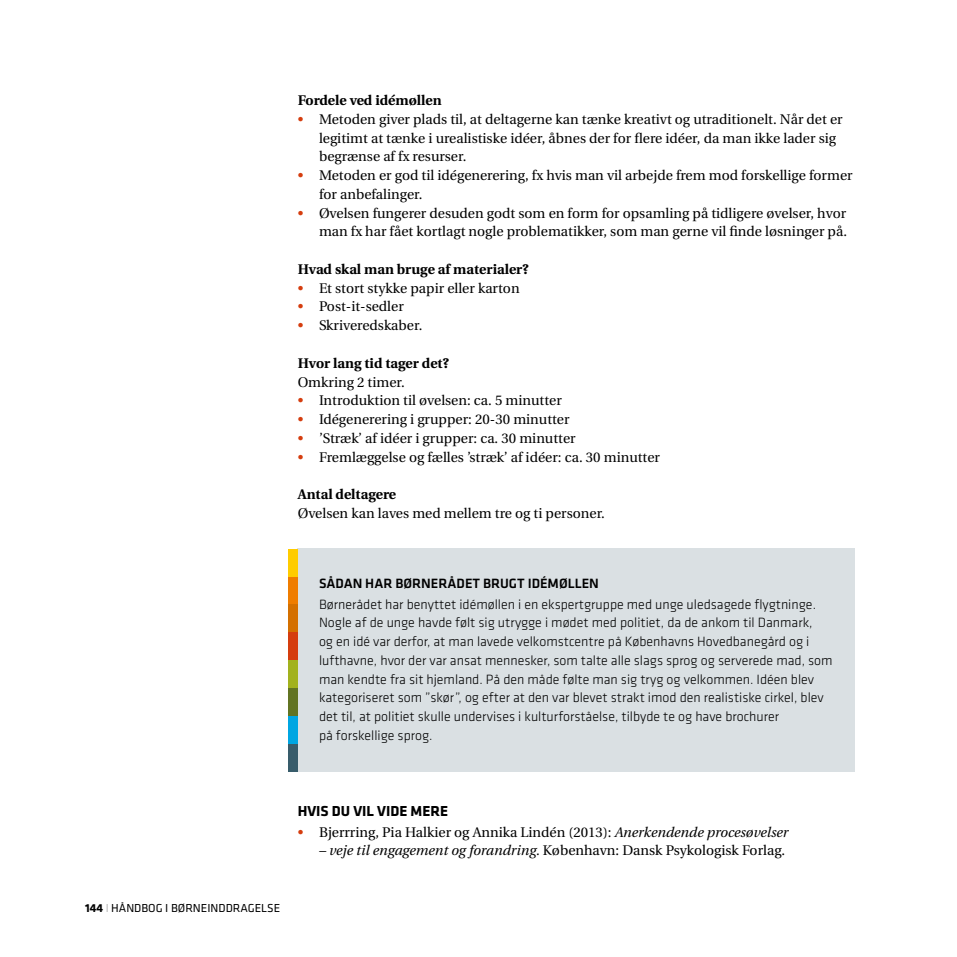
<style>
.page{position:relative;width:957px;height:957px;background:#fff}
.page>*{position:absolute;margin:0;border:0;box-sizing:border-box;transform-origin:0 0}
.t1{font:700 15px "Klavika";color:#000}
.t2{font:13.95px/18.8px "Utopia";color:#000}
.t3{font:300 13.95px/18.8px "Klavika";color:#000}
.t4{font:700 13.95px "Utopia";color:#000}
.t5{font:500 13.95px "Klavika";color:#000}
.t6{font:12px "Klavika";color:#000}
.s1{color:#d53d0e}
.s2{font-weight:700}
.s3{font-weight:300;color:#9d9d9c}
.s4{font-style:italic}
</style>
<div class="page">
<div style="left:298px;top:549px;width:557px;height:223px;background:#dae0e3"></div>
<div style="left:288px;top:549px;width:10px;height:27px;background:#fc0"></div>
<div style="left:288px;top:576px;width:10px;height:28px;background:#ef7d00"></div>
<div style="left:288px;top:604px;width:10px;height:28px;background:#d47000"></div>
<div style="left:288px;top:632px;width:10px;height:28px;background:#d53d0e"></div>
<div style="left:288px;top:660px;width:10px;height:28px;background:#a2b21e"></div>
<div style="left:288px;top:688px;width:10px;height:28px;background:#627423"></div>
<div style="left:288px;top:716px;width:10px;height:28px;background:#00a6e2"></div>
<div style="left:288px;top:744px;width:10px;height:28px;background:#385c6b"></div>
<p class="t4" style="left:298px;top:92px;width:145px">Fordele ved idémøllen</p>
<p class="t2" style="left:319px;top:110px;width:525px;text-indent:-21px"><span class="s1">•</span> Metoden giver plads til, at deltagerne kan tænke kreativt og utraditionelt. Når det er legitimt at tænke i urealistiske idéer, åbnes der for flere idéer, da man ikke lader sig begrænse af fx resurser.</p>
<p class="t2" style="left:319px;top:166px;width:535px;text-indent:-21px"><span class="s1">•</span> Metoden er god til idégenerering, fx hvis man vil arbejde frem mod forskellige former for anbefalinger.</p>
<p class="t2" style="left:298px;top:204px;width:551px;text-align:right"><span class="s1">•</span> Øvelsen fungerer desuden godt som en form for opsamling på tidligere øvelser, hvor man fx har fået kortlagt nogle problematikker, som man gerne vil finde løsninger på.</p>
<p class="t4" style="left:298px;top:261px;width:232px">Hvad skal man bruge af materialer?</p>
<p class="t2" style="left:298px;top:279px;width:223px"><span class="s1">•</span> Et stort stykke papir eller karton</p>
<p class="t2" style="left:298px;top:298px;width:108px"><span class="s1">•</span> Post-it-sedler</p>
<p class="t2" style="left:298px;top:316px;width:126px"><span class="s1">•</span> Skriveredskaber.</p>
<p class="t4" style="left:298px;top:355px;width:153px">Hvor lang tid tager det?</p>
<p class="t2" style="left:298px;top:373px;width:109px">Omkring 2 timer.</p>
<p class="t2" style="left:298px;top:391px;width:265px"><span class="s1">•</span> Introduktion til øvelsen: ca. 5 minutter</p>
<p class="t2" style="left:298px;top:410px;width:273px"><span class="s1">•</span> Idégenerering i grupper: 20-30 minutter</p>
<p class="t2" style="left:298px;top:429px;width:279px"><span class="s1">•</span> ’Stræk’ af idéer i grupper: ca. 30 minutter</p>
<p class="t2" style="left:298px;top:448px;width:364px"><span class="s1">•</span> Fremlæggelse og fælles ’stræk’ af idéer: ca. 30 minutter</p>
<p class="t4" style="left:298px;top:486px;width:100px">Antal deltagere</p>
<p class="t2" style="left:298px;top:504px;width:309px">Øvelsen kan laves med mellem tre og ti personer.</p>
<p class="t5" style="left:319px;top:576px;width:281px">SÅDAN HAR BØRNERÅDET BRUGT IDÉMØLLEN</p>
<p class="t3" style="left:319px;top:595px;width:515px">Børnerådet har benyttet idémøllen i en ekspertgruppe med unge uledsagede flygtninge.<br>Nogle af de unge havde følt sig utrygge i mødet med politiet, da de ankom til Danmark,<br>og en idé var derfor, at man lavede velkomstcentre på Københavns Hovedbanegård og i lufthavne, hvor der var ansat mennesker, som talte alle slags sprog og serverede mad, som man kendte fra sit hjemland. På den måde følte man sig tryg og velkommen. Idéen blev kategoriseret som ”skør”, og efter at den var blevet strakt imod den realistiske cirkel, blev det til, at politiet skulle undervises i kulturforståelse, tilbyde te og have brochurer<br>på forskellige sprog.</p>
<p class="t6" style="left:85px;top:901px;width:197px"><span class="s2">144</span> <span class="s3">I</span> HÅNDBOG I BØRNEINDDRAGELSE</p>
<p class="t1" style="left:298px;top:803px;width:152px">HVIS DU VIL VIDE MERE</p>
<p class="t2" style="left:298px;top:823px;width:492px"><span class="s1">•</span> Bjerrring, Pia Halkier og Annika Lindén (2013): <span class="s4">Anerkendende procesøvelser</span></p>
<p class="t2" style="left:319px;top:841px;width:468px"><span class="s4">– veje til engagement og forandring.</span> København: Dansk Psykologisk Forlag.</p>
</div>
